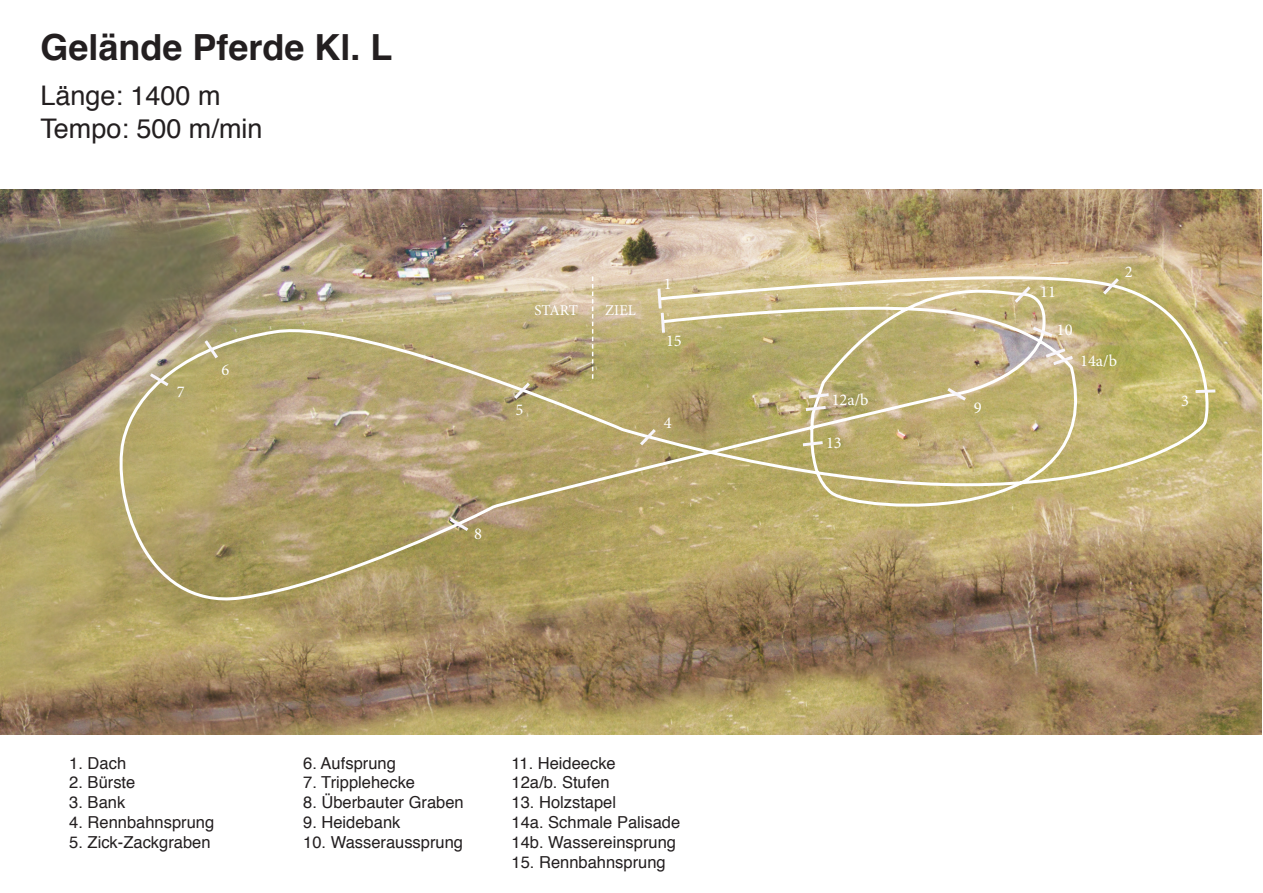
<style>
.page{position:relative;width:1263px;height:893px;background:#fff}
.page>*{position:absolute;margin:0;border:0;box-sizing:border-box;transform-origin:0 0}
.t1{font:700 36px "Helvetica";color:#231f20}
.t2{font:27px "Helvetica";color:#231f20}
.t3{font:16.5px "Helvetica";color:#231f20}
.t4{font:16.5px "Minion Pro";color:#fff}
.t5{font:15px "Minion Pro";color:#fff}
</style>
<div class="page">
<img style="left:0;top:189px;width:1262px;height:546px">
<svg style="left:109px;top:263px;width:1104px;height:347px;background:#b8a774"></svg>
<svg style="left:944px;top:385px;width:25px;height:18px"></svg>
<svg style="left:1029px;top:324px;width:27px;height:15px"></svg>
<svg style="left:1100px;top:275px;width:22px;height:23px"></svg>
<svg style="left:1192px;top:388px;width:26px;height:7px"></svg>
<svg style="left:637px;top:426px;width:22px;height:23px"></svg>
<svg style="left:511px;top:379px;width:22px;height:23px"></svg>
<svg style="left:202px;top:337px;width:19px;height:25px"></svg>
<svg style="left:147px;top:370px;width:25px;height:19px"></svg>
<svg style="left:446px;top:515px;width:26px;height:19px"></svg>
<svg style="left:1011px;top:283px;width:23px;height:23px"></svg>
<svg style="left:803px;top:391px;width:29px;height:22px"></svg>
<svg style="left:800px;top:439px;width:26px;height:9px"></svg>
<svg style="left:1042px;top:346px;width:34px;height:22px"></svg>
<svg style="left:656px;top:286px;width:11px;height:50px"></svg>
<svg style="left:592px;top:276px;width:1px;height:103px"></svg>
<p class="t1" style="left:40px;top:19px;width:354px">Gelände Pferde Kl. L</p>
<p class="t2" style="left:40px;top:75px;width:182px">Länge: 1400 m</p>
<p class="t2" style="left:40px;top:107px;width:224px">Tempo: 500 m/min</p>
<p class="t4" style="left:177px;top:381px;width:9px">7</p>
<p class="t4" style="left:222px;top:358px;width:9px">6</p>
<p class="t5" style="left:534px;top:300px;width:45px">START</p>
<p class="t5" style="left:605px;top:300px;width:32px">ZIEL</p>
<p class="t4" style="left:516px;top:398px;width:9px">5</p>
<p class="t4" style="left:664px;top:273px;width:9px">1</p>
<p class="t4" style="left:666px;top:329px;width:17px">15</p>
<p class="t4" style="left:664px;top:412px;width:9px">4</p>
<p class="t4" style="left:474px;top:523px;width:9px">8</p>
<p class="t3" style="left:69px;top:750px;width:58px">1. Dach</p>
<p class="t3" style="left:69px;top:770px;width:68px">2. Bürste</p>
<p class="t3" style="left:69px;top:790px;width:57px">3. Bank</p>
<p class="t3" style="left:69px;top:809px;width:146px">4. Rennbahnsprung</p>
<p class="t3" style="left:69px;top:829px;width:143px">5. Zick-Zackgraben</p>
<p class="t3" style="left:303px;top:750px;width:94px">6. Aufsprung</p>
<p class="t3" style="left:303px;top:770px;width:113px">7. Tripplehecke</p>
<p class="t3" style="left:303px;top:790px;width:162px">8. Überbauter Graben</p>
<p class="t3" style="left:303px;top:809px;width:99px">9. Heidebank</p>
<p class="t3" style="left:303px;top:829px;width:161px">10. Wasseraussprung</p>
<p class="t3" style="left:512px;top:750px;width:106px">11. Heideecke</p>
<p class="t3" style="left:512px;top:770px;width:100px">12a/b. Stufen</p>
<p class="t3" style="left:512px;top:790px;width:106px">13. Holzstapel</p>
<p class="t3" style="left:512px;top:809px;width:170px">14a. Schmale Palisade</p>
<p class="t3" style="left:512px;top:829px;width:166px">14b. Wassereinsprung</p>
<p class="t3" style="left:512px;top:849px;width:156px">15. Rennbahnsprung</p>
<p class="t4" style="left:832px;top:389px;width:38px">12a/b</p>
<p class="t4" style="left:826px;top:431px;width:17px">13</p>
<p class="t4" style="left:974px;top:396px;width:9px">9</p>
<p class="t4" style="left:1040px;top:281px;width:17px">11</p>
<p class="t4" style="left:1125px;top:261px;width:9px">2</p>
<p class="t4" style="left:1057px;top:319px;width:17px">10</p>
<p class="t4" style="left:1080px;top:350px;width:38px">14a/b</p>
<p class="t4" style="left:1181px;top:390px;width:9px">3</p>
</div>
